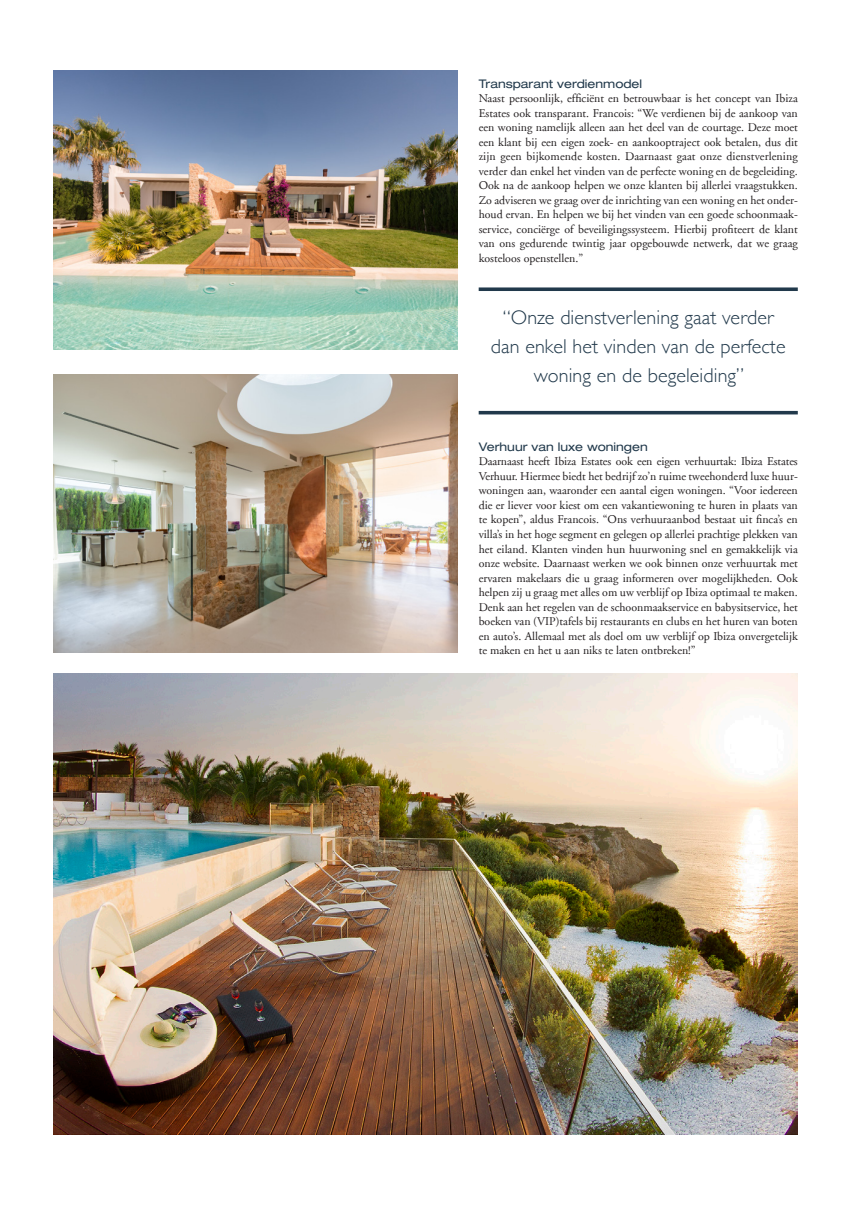
<style>
.page{position:relative;width:851px;height:1205px;background:#fff}
.page>*{position:absolute;margin:0;border:0;box-sizing:border-box;transform-origin:0 0}
.streamer{font:300 20px/29px "Gill Sans";letter-spacing:.005em;color:#21394b;text-align:center}
.bodytekst{font:11.88px/14.5px "Adobe Garamond";color:#231f20;text-align:justify}
.tussenkop{font:expanded 11.88px "Helvetica Neue LT Std";color:#21394b}
</style>
<div class="page">
<img style="left:53px;top:375px;width:404px;height:278px">
<img style="left:53px;top:71px;width:404px;height:278px">
<svg style="left:478px;top:287px;width:319px;height:4px"></svg>
<hr style="left:478px;top:411px;width:319px;height:3px;background:#21394b">
<img style="left:53px;top:673px;width:744px;height:461px">
<p class="tussenkop" style="left:478px;top:76px;width:165px">Transparant verdienmodel</p>
<p class="bodytekst" style="left:478px;top:91px;width:320px">Naast persoonlijk, efficiënt en betrouwbaar is het concept van Ibiza Estates ook transparant. Francois: “We verdienen bij de aankoop van een woning namelijk alleen aan het deel van de courtage. Deze moet een klant bij een eigen zoek- en aankooptraject ook betalen, dus dit zijn geen bijkomende kosten. Daarnaast gaat onze dienstverlening verder dan enkel het vinden van de perfecte woning en de begeleiding.<br>Ook na de aankoop helpen we onze klanten bij allerlei vraagstukken.<br>Zo adviseren we graag over de inrichting van een woning en het onder&shy;houd ervan. En helpen we bij het vinden van een goede schoonmaak&shy;service, conciërge of beveiligingssysteem. Hierbij profiteert de klant van ons gedurende twintig jaar opgebouwde netwerk, dat we graag kosteloos openstellen.”</p>
<p class="streamer" style="left:502px;top:302px;width:272px">“Onze dienstverlening gaat verder</p>
<p class="streamer" style="left:490px;top:331px;width:296px">dan enkel het vinden van de perfecte woning en de begeleiding”</p>
<p class="tussenkop" style="left:478px;top:439px;width:170px">Verhuur van luxe woningen</p>
<p class="bodytekst" style="left:478px;top:455px;width:320px">Daarnaast heeft Ibiza Estates ook een eigen verhuurtak: Ibiza Estates Verhuur. Hiermee biedt het bedrijf zo’n ruime tweehonderd luxe huur&shy;woningen aan, waaronder een aantal eigen woningen. “Voor iedereen die er liever voor kiest om een vakantiewoning te huren in plaats van te kopen”, aldus Francois. “Ons verhuuraanbod bestaat uit finca’s en villa’s in het hoge segment en gelegen op allerlei prachtige plekken van het eiland. Klanten vinden hun huurwoning snel en gemakkelijk via onze website. Daarnaast werken we ook binnen onze verhuurtak met ervaren makelaars die u graag informeren over mogelijkheden. Ook helpen zij u graag met alles om uw verblijf op Ibiza optimaal te maken.<br>Denk aan het regelen van de schoonmaakservice en babysitservice, het boeken van (VIP)tafels bij restaurants en clubs en het huren van boten en auto’s. Allemaal met als doel om uw verblijf op Ibiza onvergetelijk te maken en het u aan niks te laten ontbreken!”</p>
</div>
